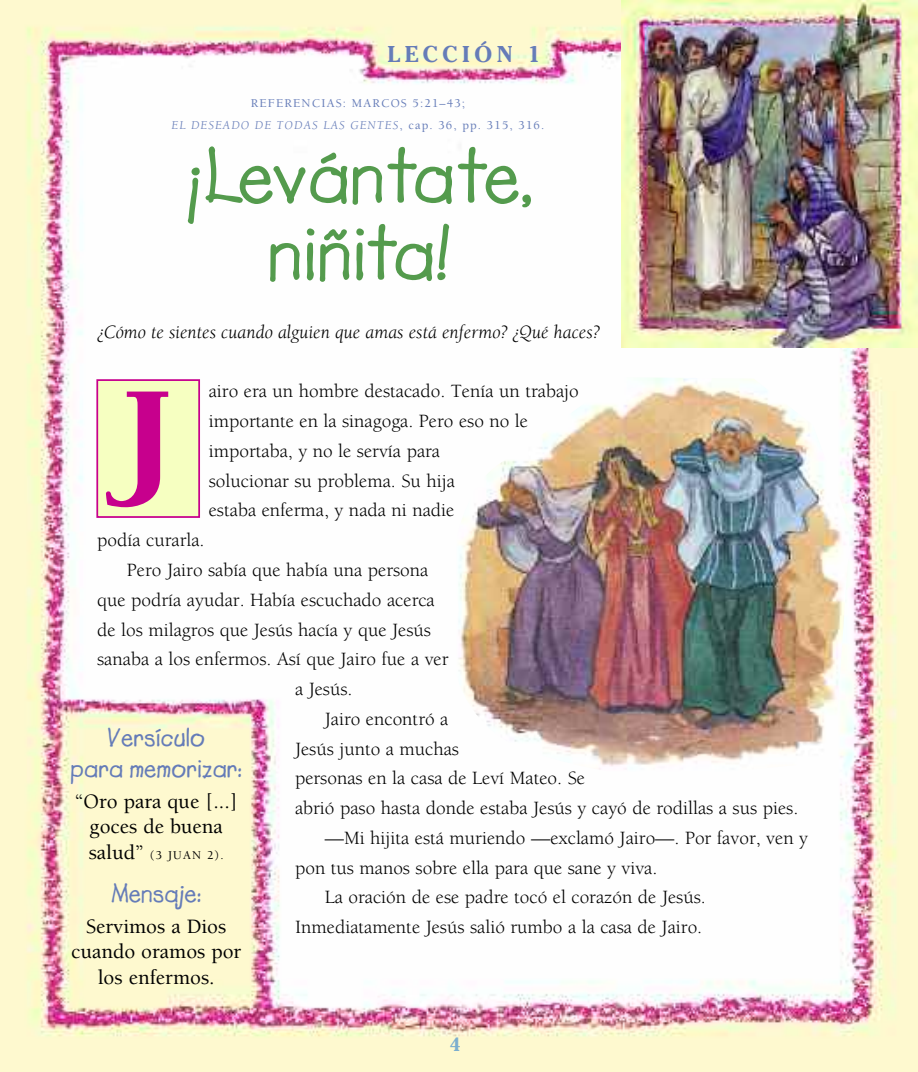
<style>
.page{position:relative;width:918px;height:1072px;background:#fff}
.page>*{position:absolute;margin:0;border:0;box-sizing:border-box;transform-origin:0 0}
.t1{font:900 140px "Berkeley";color:#c7008d}
.t2{font:700 78.75px/77px "Lemonade";letter-spacing:-.005em;color:#549b4d;text-align:center}
.t3{font:700 26.25px/31.5px "Lemonade";color:#657cb8;text-align:center}
.t4{font:700 22.75px "Cheltenham";letter-spacing:.2em;color:#657cb8}
.t5{font:500 21px/25.2px "Berkeley";color:#000;text-align:center}
.t6{font:19.25px/29.8px "Berkeley";color:#000}
.t7{font:italic 19.25px "Berkeley";color:#000}
.t8{font:700 19.25px "Cheltenham";color:#7caece}
.t9{font:500 12.25px/22.8px "Berkeley";letter-spacing:.095em;color:#657cb8;text-align:center}
.t10{font:500 12.25px "Berkeley";color:#000}
.s1{font-weight:400;font-style:italic}
.s2{font-size:21px}
</style>
<div class="page">
<img style="left:0;top:0;width:918px;height:1071px">
<img style="left:621px;top:0;width:297px;height:347px">
<img style="left:453px;top:378px;width:397px;height:396px">
<div style="left:98px;top:381px;width:100px;height:135px;background:#f6ffc1"></div>
<div style="left:96px;top:379px;width:104px;height:139px;border:2px solid #c7008d"></div>
<p class="t4" style="left:387px;top:46px;width:154px">LECCIÓN 1</p>
<p class="t9" style="left:172px;top:92px;width:374px">REFERENCIAS: MARCOS 5:21–43;<br><span class="s1">EL DESEADO DE TODAS LAS GENTES</span>, cap. 36, pp. 315, 316.</p>
<h2 class="t2" style="left:186px;top:136px;width:349px">¡Levántate, niñita!</h2>
<p class="t7" style="left:97px;top:324px;width:504px">¿Cómo te sientes cuando alguien que amas está enfermo? ¿Qué haces?</p>
<h1 class="t1" style="left:122px;top:382px;width:53px">J</h1>
<p class="t6" style="left:209px;top:378px;width:371px">airo era un hombre destacado. Tenía un trabajo importante en la sinagoga. Pero eso no le importaba, y no le servía para<br>solucionar su problema. Su hija<br>estaba enferma, y nada ni nadie</p>
<p class="t6" style="left:97px;top:527px;width:109px">podía curarla.</p>
<p class="t6" style="left:127px;top:556px;width:303px">Pero Jairo sabía que había una persona</p>
<p class="t6" style="left:97px;top:586px;width:339px">que podría ayudar. Había escuchado acerca</p>
<p class="t6" style="left:97px;top:616px;width:335px">de los milagros que Jesús hacía y que Jesús</p>
<p class="t6" style="left:97px;top:646px;width:353px">sanaba a los enfermos. Así que Jairo fue a ver</p>
<p class="t6" style="left:295px;top:675px;width:59px">a Jesús.</p>
<p class="t6" style="left:325px;top:705px;width:125px">Jairo encontró a</p>
<p class="t6" style="left:295px;top:735px;width:166px">Jesús junto a muchas</p>
<p class="t6" style="left:295px;top:765px;width:292px">personas en la casa de Leví Mateo. Se</p>
<p class="t6" style="left:295px;top:794px;width:505px">abrió paso hasta donde estaba Jesús y cayó de rodillas a sus pies.</p>
<p class="t6" style="left:325px;top:824px;width:485px">—Mi hijita está muriendo —exclamó Jairo—. Por favor, ven y</p>
<p class="t6" style="left:295px;top:854px;width:364px">pon tus manos sobre ella para que sane y viva.</p>
<p class="t6" style="left:325px;top:884px;width:382px">La oración de ese padre tocó el corazón de Jesús.</p>
<p class="t6" style="left:295px;top:914px;width:409px">Inmediatamente Jesús salió rumbo a la casa de Jairo.</p>
<h3 class="t3" style="left:70px;top:721px;width:173px">Versículo<br>para memorizar:</h3>
<p class="t5" style="left:75px;top:790px;width:165px">“Oro para que [...] goces de buena</p>
<p class="t10" style="left:89px;top:849px;width:136px"><span class="s2">salud”</span> (3 JUAN 2).</p>
<h3 class="t3" style="left:111px;top:877px;width:92px">Mensaje:</h3>
<p class="t5" style="left:71px;top:915px;width:172px">Servimos a Dios cuando oramos por los enfermos.</p>
<p class="t8" style="left:450px;top:1037px;width:12px">4</p>
</div>
